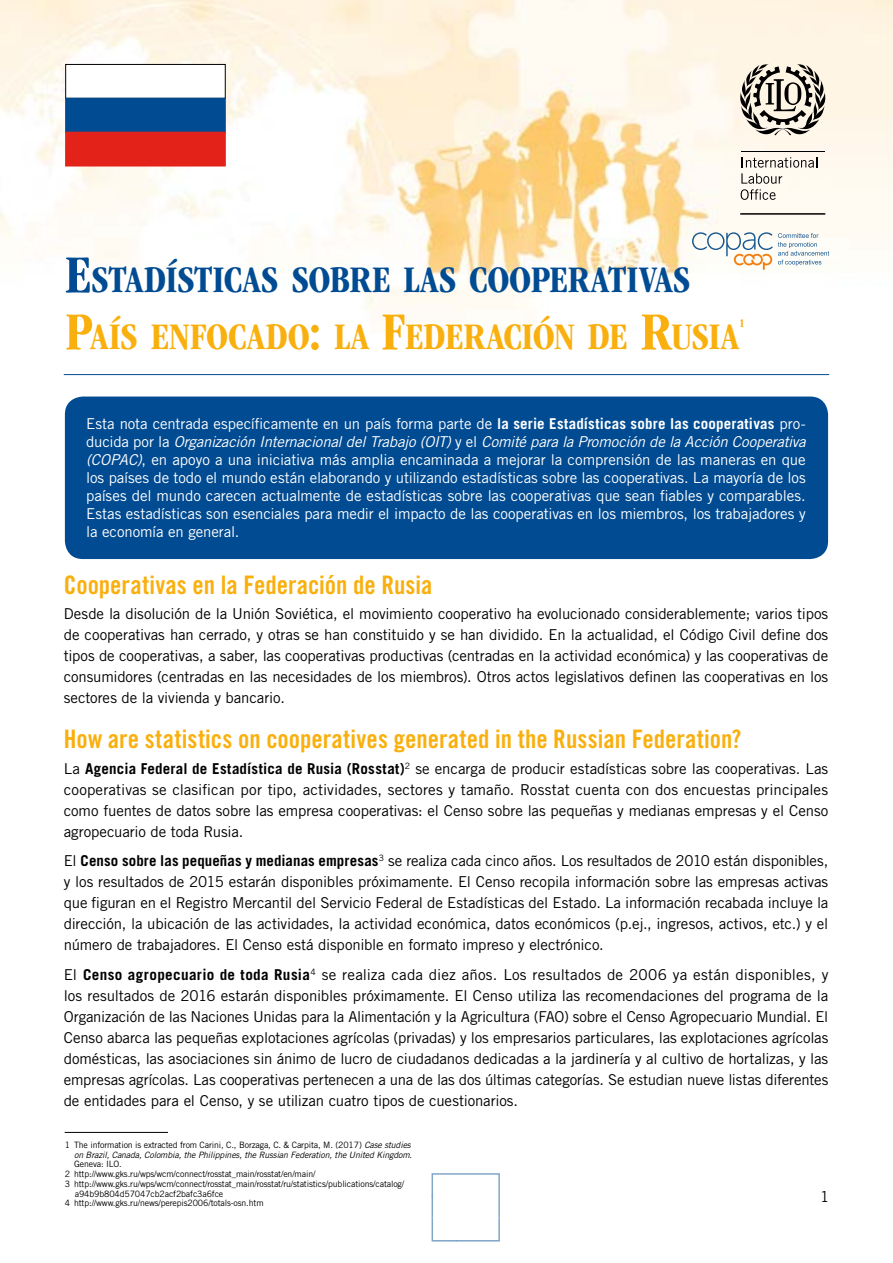
<style>
.page{position:relative;width:893px;height:1263px;background:#fff}
.page>*{position:absolute;margin:0;border:0;box-sizing:border-box;transform-origin:0 0}
.t1{font:700 condensed 38.85px/57px "ITC Garamond Std";letter-spacing:-.01em;color:#004b92}
.t2{font:25.5px "Trade Gothic LT Std Bd Cn 20";color:#f9b00e}
.t3{font:15px/21px "Trade Gothic LT Std";letter-spacing:-.01em;color:#000;text-align:justify}
.t4{font:15px/18px "Trade Gothic LT Std";letter-spacing:-.005em;color:#fff;text-align:justify}
.t5{font:700 condensed 12.3px "ITC Garamond Std";color:#f9b00e}
.t6{font:8.7px "Trade Gothic LT Std";letter-spacing:-.015em;color:#000}
.t7{font:italic 8.7px "Trade Gothic LT Std";letter-spacing:-.015em;color:#000}
.s1{font-size:55.5px}
.s2{font-size:55.5px;color:#f9b00e}
.s3{color:#f9b00e}
.s4{font-weight:700}
.s5{font-style:italic}
.s6{font-style:normal}
</style>
<div class="page">
<img style="left:0;top:0;width:893px;height:376px">
<hr style="left:740px;top:213px;width:85px;height:2px;background:#000">
<div style="left:66px;top:64px;width:159px;height:34px;background:#fff"></div>
<div style="left:65px;top:64px;width:161px;height:35px;border:1px solid #000"></div>
<div style="left:65px;top:98px;width:161px;height:35px;background:#004b92;border:1px solid #004b92"></div>
<div style="left:65px;top:132px;width:161px;height:34px;background:#e3221a"></div>
<svg style="left:692px;top:232px;width:137px;height:38px"></svg>
<hr style="left:64px;top:374px;width:765px;height:1px;background:#004b92">
<div style="left:65px;top:396px;width:763px;height:163px;background:#004b92;border-radius:18px"></div>
<hr style="left:65px;top:1132px;width:103px;height:1px;background:#000">
<svg style="left:431px;top:1217px;width:69px;height:25px"></svg>
<hr style="left:741px;top:151px;width:83px;height:1px;background:#000">
<svg style="left:741px;top:157px;width:76px;height:43px"></svg>
<svg style="left:740px;top:64px;width:85px;height:71px;background:#a8a298"></svg>
<h1 class="t1" style="left:65px;top:252px;width:675px"><span class="s1">E</span>STADÍSTICAS SOBRE LAS COOPERATIVAS<br><span class="s2">P</span><span class="s3">AÍS ENFOCADO</span><span class="s2">:</span> <span class="s3">LA</span> <span class="s2">F</span><span class="s3">EDERACIÓN DE</span> <span class="s2">R</span><span class="s3">USIA</span></h1>
<p class="t5" style="left:739px;top:317px;width:7px">1</p>
<p class="t4" style="left:86px;top:415px;width:721px">Esta nota centrada específicamente en un país forma parte de <span class="s4">la serie Estadísticas sobre las cooperativas</span> pro&shy;ducida por la <span class="s5">Organización Internacional del Trabajo (OIT)</span> y el <span class="s5">Comité para la Promoción de la Acción Cooperativa (COPAC)</span>, en apoyo a una iniciativa más amplia encaminada a mejorar la comprensión de las maneras en que los países de todo el mundo están elaborando y utilizando estadísticas sobre las cooperativas. La mayoría de los países del mundo carecen actualmente de estadísticas sobre las cooperativas que sean fiables y comparables.<br>Estas estadísticas son esenciales para medir el impacto de las cooperativas en los miembros, los trabajadores y la economía en general.</p>
<h2 class="t2" style="left:64px;top:569px;width:370px">Cooperativas en la Federación de Rusia</h2>
<p class="t3" style="left:64px;top:603px;width:766px">Desde la disolución de la Unión Soviética, el movimiento cooperativo ha evolucionado considerablemente; varios tipos de cooperativas han cerrado, y otras se han constituido y se han dividido. En la actualidad, el Código Civil define dos tipos de cooperativas, a saber, las cooperativas productivas (centradas en la actividad económica) y las cooperativas de consumidores (centradas en las necesidades de los miembros). Otros actos legislativos definen las cooperativas en los sectores de la vivienda y bancario.</p>
<h2 class="t2" style="left:64px;top:724px;width:679px">How are statistics on cooperatives generated in the Russian Federation?</h2>
<p class="t3" style="left:64px;top:757px;width:766px">La <span class="s4">Agencia Federal de Estadística de Rusia (Rosstat)</span><sup>2</sup> se encarga de producir estadísticas sobre las cooperativas. Las cooperativas se clasifican por tipo, actividades, sectores y tamaño. Rosstat cuenta con dos encuestas principales como fuentes de datos sobre las empresa cooperativas: el Censo sobre las pequeñas y medianas empresas y el Censo agropecuario de toda Rusia.</p>
<p class="t3" style="left:64px;top:850px;width:766px">El <span class="s4">Censo sobre las pequeñas y medianas empresas</span><sup>3</sup> se realiza cada cinco años. Los resultados de 2010 están disponibles, y los resultados de 2015 estarán disponibles próximamente. El Censo recopila información sobre las empresas activas que figuran en el Registro Mercantil del Servicio Federal de Estadísticas del Estado. La información recabada incluye la dirección, la ubicación de las actividades, la actividad económica, datos económicos (p.ej., ingresos, activos, etc.) y el número de trabajadores. El Censo está disponible en formato impreso y electrónico.</p>
<p class="t3" style="left:64px;top:963px;width:766px">El <span class="s4">Censo agropecuario de toda Rusia</span><sup>4</sup> se realiza cada diez años. Los resultados de 2006 ya están disponibles, y los resultados de 2016 estarán disponibles próximamente. El Censo utiliza las recomendaciones del programa de la Organización de las Naciones Unidas para la Alimentación y la Agricultura (FAO) sobre el Censo Agropecuario Mundial. El Censo abarca las pequeñas explotaciones agrícolas (privadas) y los empresarios particulares, las explotaciones agrícolas domésticas, las asociaciones sin ánimo de lucro de ciudadanos dedicadas a la jardinería y al cultivo de hortalizas, y las empresas agrícolas. Las cooperativas pertenecen a una de las dos últimas categorías. Se estudian nueve listas diferentes de entidades para el Censo, y se utilizan cuatro tipos de cuestionarios.</p>
<p class="t6" style="left:65px;top:1139px;width:348px">1 The information is extracted from Carini, C., Borzaga, C. &amp; Carpita, M. (2017) <span class="s5">Case studies</span></p>
<p class="t7" style="left:74px;top:1149px;width:339px">on Brazil, Canada, Colombia, the Philippines, the Russian Federation, the United Kingdom<span class="s6">.</span></p>
<p class="t6" style="left:74px;top:1159px;width:49px">Geneva: ILO.</p>
<p class="t6" style="left:65px;top:1169px;width:252px">2 http://www.gks.ru/wps/wcm/connect/rosstat_main/rosstat/en/main/</p>
<p class="t6" style="left:65px;top:1178px;width:341px">3 http://www.gks.ru/wps/wcm/connect/rosstat_main/rosstat/ru/statistics/publications/catalog/</p>
<p class="t6" style="left:75px;top:1188px;width:150px">a94b9b804d57047cb2acf2bafc3a6fce</p>
<p class="t6" style="left:65px;top:1198px;width:200px">4 http://www.gks.ru/news/perepis2006/totals-osn.htm</p>
<p class="t3" style="left:820px;top:1185px;width:11px">1</p>
</div>
